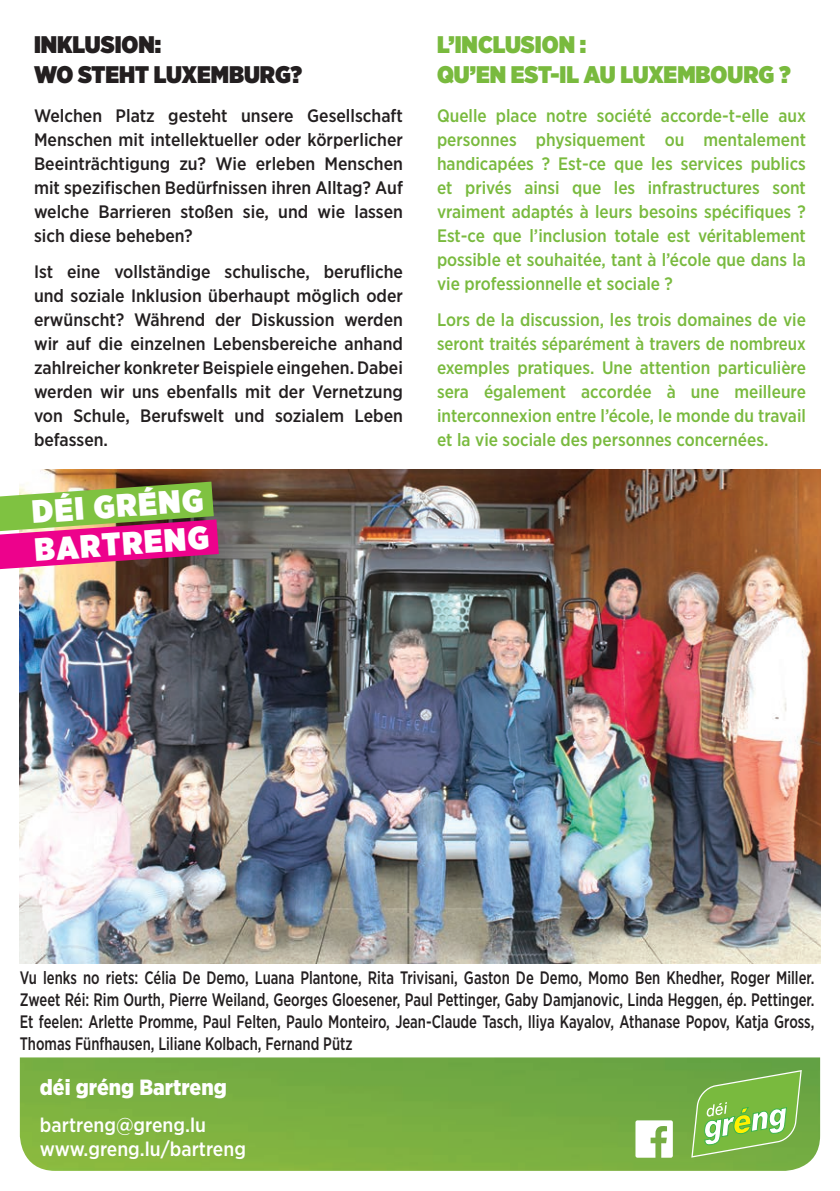
<style>
.page{position:relative;width:840px;height:1191px;background:#fff}
.page>*{position:absolute;margin:0;border:0;box-sizing:border-box;transform-origin:0 0}
.t1{font:900 32.2px/38px "Gotham Narrow";color:#fff}
.t2{font:900 24px/30px "Gotham Narrow";color:#79ba3e}
.t3{font:900 24px/30px "Gotham Narrow";color:#231f20}
.t4{font:900 22px "Gotham Narrow";color:#fff}
.t5{font:500 20px/24px "Gotham Narrow";color:#fff}
.t6{font:500 18px/24px "Gotham Narrow";color:#79ba3e;text-align:justify}
.t7{font:500 18px/24px "Gotham Narrow";color:#231f20;text-align:justify}
.t8{font:500 18px/22px "Gotham Narrow";color:#231f20;text-align:justify;scale:.83 1}
</style>
<div class="page">
<img style="left:20px;top:1057px;width:799px;height:113px">
<svg style="left:691px;top:1070px;width:110px;height:87px;background:#86be57"></svg>
<img style="left:20px;top:469px;width:799px;height:494px">
<svg style="left:0;top:481px;width:219px;height:88px;background:#b16a6a"></svg>
<svg style="left:635px;top:1120px;width:37px;height:37px"></svg>
<h2 class="t3" style="left:34px;top:29px;width:269px">INKLUSION:<br>WO STEHT LUXEMBURG?</h2>
<h2 class="t2" style="left:437px;top:29px;width:355px">L’INCLUSION :<br>QU’EN EST-IL AU LUXEMBOURG ?</h2>
<p class="t6" style="left:437px;top:104px;width:370px">Quelle place notre société accorde-t-elle aux personnes physiquement ou mentalement handicapées ? Est-ce que les services publics et privés ainsi que les infrastructures sont vraiment adaptés à leurs besoins spécifiques ?<br>Est-ce que l’inclusion totale est véritablement possible et souhaitée, tant à l’école que dans la vie professionnelle et sociale ?</p>
<p class="t6" style="left:437px;top:307px;width:370px">Lors de la discussion, les trois domaines de vie seront traités séparément à travers de nombreux exemples pratiques. Une attention particulière sera également accordée à une meilleure interconnexion entre l’école, le monde du travail et la vie sociale des personnes concernées.</p>
<p class="t7" style="left:34px;top:104px;width:370px">Welchen Platz gesteht unsere Gesellschaft Menschen mit intellektueller oder körperlicher Beeinträchtigung zu? Wie erleben Menschen mit spezifischen Bedürfnissen ihren Alltag? Auf welche Barrieren stoßen sie, und wie lassen sich diese beheben?</p>
<p class="t7" style="left:34px;top:259px;width:370px">Ist eine vollständige schulische, berufliche und soziale Inklusion überhaupt möglich oder erwünscht? Während der Diskussion werden wir auf die einzelnen Lebensbereiche anhand zahlreicher konkreter Beispiele eingehen. Dabei werden wir uns ebenfalls mit der Vernetzung von Schule, Berufswelt und sozialem Leben befassen.</p>
<h1 class="t1" style="left:31px;top:492px;width:176px;rotate:-4deg">DÉI GRÉNG<br>BARTRENG</h1>
<p class="t8" style="left:20px;top:966px;width:958px">Vu lenks no riets: Célia De Demo, Luana Plantone, Rita Trivisani, Gaston De Demo, Momo Ben Khedher, Roger Miller.<br>Zweet Réi: Rim Ourth, Pierre Weiland, Georges Gloesener, Paul Pettinger, Gaby Damjanovic, Linda Heggen, ép. Pettinger.<br>Et feelen: Arlette Promme, Paul Felten, Paulo Monteiro, Jean-Claude Tasch, Iliya Kayalov, Athanase Popov, Katja Gross, Thomas Fünfhausen, Liliane Kolbach, Fernand Pütz</p>
<p class="t4" style="left:40px;top:1072px;width:188px">déi gréng Bartreng</p>
<p class="t5" style="left:40px;top:1113px;width:207px">bartreng@greng.lu www.greng.lu/bartreng</p>
</div>
